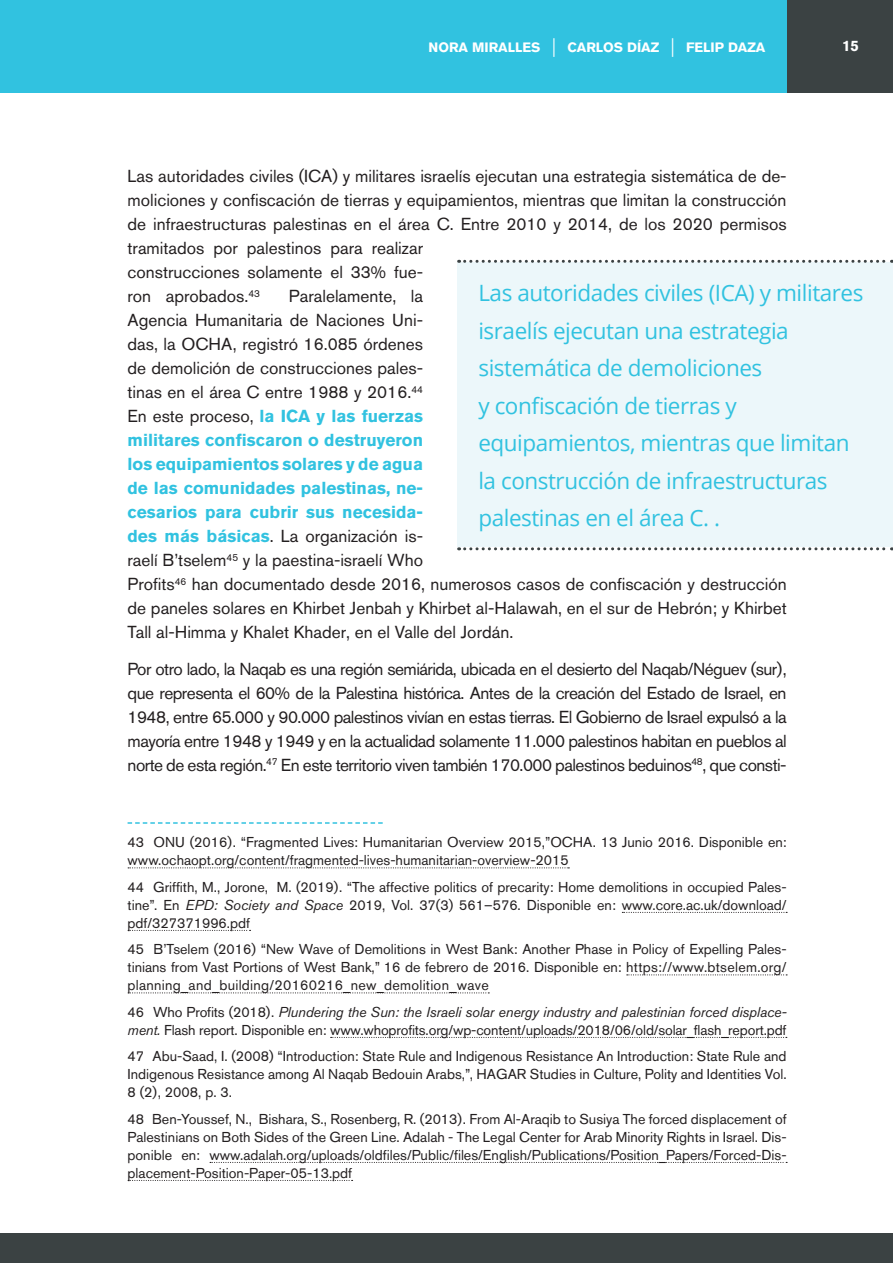
<style>
.page{position:relative;width:893px;height:1263px;background:#fff}
.page>*{position:absolute;margin:0;border:0;box-sizing:border-box;transform-origin:0 0}
.t1{font:22.5px/37.5px "Open Sans";letter-spacing:-.02em;color:#31c2e0}
.t2{font:17.25px/24px "Akzidenz Grotesk BQ";color:#231f20}
.t3{font:700 15px "Akzidenz Grotesk BQ";color:#fff}
.t4{font:14.25px/18px "Akzidenz Grotesk BQ";color:#231f20;text-align:justify}
.t5{font:700 13.5px "Akzidenz Grotesk BQ";color:#fff}
.s1{font-weight:400;font-size:20.25px}
.s2{font-weight:700;color:#31c2e0}
.s3{font-style:italic}
</style>
<div class="page">
<div style="left:0;top:1233px;width:893px;height:30px;background:#3b4243"></div>
<div style="left:787px;top:0;width:106px;height:92px;background:#3b4243"></div>
<div style="left:0;top:0;width:787px;height:92px;background:#31c2e0"></div>
<svg style="left:128px;top:822px;width:255px;height:2px"></svg>
<svg style="left:128px;top:867px;width:441px;height:1px"></svg>
<svg style="left:622px;top:912px;width:165px;height:1px"></svg>
<svg style="left:128px;top:930px;width:123px;height:1px"></svg>
<svg style="left:627px;top:974px;width:160px;height:1px"></svg>
<svg style="left:128px;top:992px;width:361px;height:1px"></svg>
<svg style="left:331px;top:1037px;width:456px;height:1px"></svg>
<svg style="left:210px;top:1162px;width:577px;height:1px"></svg>
<svg style="left:128px;top:1180px;width:225px;height:1px"></svg>
<div style="left:457px;top:263px;width:436px;height:284px;background:#ecf7fa"></div>
<svg style="left:459px;top:260px;width:433px;height:3px"></svg>
<svg style="left:459px;top:547px;width:433px;height:3px"></svg>
<p class="t5" style="left:429px;top:40px;width:338px">NORA MIRALLES <span class="s1">|</span> CARLOS DÍAZ <span class="s1">|</span> FELIP DAZA</p>
<p class="t3" style="left:842px;top:37px;width:18px">15</p>
<p class="t2" style="left:128px;top:164px;width:661px">Las autoridades civiles (ICA) y militares israelís ejecutan una estrategia sistemática de de&shy;moliciones y confiscación de tierras y equipamientos, mientras que limitan la construcción de infraestructuras palestinas en el área C. Entre 2010 y 2014, de los 2020 permisos tramitados por palestinos para realizar<br>construcciones solamente el 33% fue-<br>ron aprobados.<sup>43</sup></p>
<h1 class="t1" style="left:478px;top:274px;width:387px">Las autoridades civiles (ICA) y militares israelís ejecutan una estrategia sistemática de demoliciones<br>y confiscación de tierras y equipamientos, mientras que limitan la construcción de infraestructuras palestinas en el área C. .</h1>
<p class="t2" style="left:128px;top:284px;width:661px;text-indent:161px">Paralelamente, la<br>Agencia Humanitaria de Naciones Uni-<br>das, la OCHA, registró 16.085 órdenes<br>de demolición de construcciones pales-<br>tinas en el área C entre 1988 y 2016.<sup>44<br></sup>En este proceso, <span class="s2">la ICA y las fuerzas<br>militares confiscaron o destruyeron<br>los equipamientos solares y de agua<br>de las comunidades palestinas, ne-<br>cesarios para cubrir sus necesida-<br>des más básicas</span>. La organización is-<br>raelí B’tselem<sup>45</sup> y la paestina-israelí Who<br>Profits<sup>46</sup> han documentado desde 2016, numerosos casos de confiscación y destrucción de paneles solares en Khirbet Jenbah y Khirbet al-Halawah, en el sur de Hebrón; y Khirbet Tall al-Himma y Khalet Khader, en el Valle del Jordán.</p>
<p class="t2" style="left:128px;top:657px;width:661px;text-align:justify">Por otro lado, la Naqab es una región semiárida, ubicada en el desierto del Naqab/Néguev (sur), que representa el 60% de la Palestina histórica. Antes de la creación del Estado de Israel, en 1948, entre 65.000 y 90.000 palestinos vivían en estas tierras. El Gobierno de Israel expulsó a la mayoría entre 1948 y 1949 y en la actualidad solamente 11.000 palestinos habitan en pueblos al norte de esta región.<sup>47</sup> En este territorio viven también 170.000 palestinos beduinos<sup>48</sup>, que consti-</p>
<p class="t4" style="left:128px;top:833px;width:661px">43 ONU (2016). “Fragmented Lives: Humanitarian Overview 2015,”OCHA. 13 Junio 2016. Disponible en: www.ochaopt.org/content/fragmented-lives-humanitarian-overview-2015</p>
<p class="t4" style="left:128px;top:878px;width:661px">44 Griffith, M., Jorone, M. (2019). “The affective politics of precarity: Home demolitions in occupied Pales&shy;tine”. En <span class="s3">EPD: Society and Space</span> 2019, Vol. 37(3) 561–576. Disponible en: www.core.ac.uk/download/ pdf/327371996.pdf</p>
<p class="t4" style="left:128px;top:940px;width:661px">45 B’Tselem (2016) “New Wave of Demolitions in West Bank: Another Phase in Policy of Expelling Pales&shy;tinians from Vast Portions of West Bank,” 16 de febrero de 2016. Disponible en: https://www.btselem.org/ planning_and_building/20160216_new_demolition_wave</p>
<p class="t4" style="left:128px;top:1003px;width:661px">46 Who Profits (2018). <span class="s3">Plundering the Sun: the Israeli solar energy industry and palestinian forced displace&shy;ment.</span> Flash report. Disponible en: www.whoprofits.org/wp-content/uploads/2018/06/old/solar_flash_report.pdf</p>
<p class="t4" style="left:128px;top:1047px;width:661px">47 Abu-Saad, I. (2008) “Introduction: State Rule and Indigenous Resistance An Introduction: State Rule and Indigenous Resistance among Al Naqab Bedouin Arabs,”, HAGAR Studies in Culture, Polity and Identities Vol.<br>8 (2), 2008, p. 3.</p>
<p class="t4" style="left:128px;top:1110px;width:661px">48 Ben-Youssef, N., Bishara, S., Rosenberg, R. (2013). From Al-Araqib to Susiya The forced displacement of Palestinians on Both Sides of the Green Line. Adalah - The Legal Center for Arab Minority Rights in Israel. Dis&shy;ponible en: www.adalah.org/uploads/oldfiles/Public/files/English/Publications/Position_Papers/Forced-Dis&shy;placement-Position-Paper-05-13.pdf</p>
</div>
